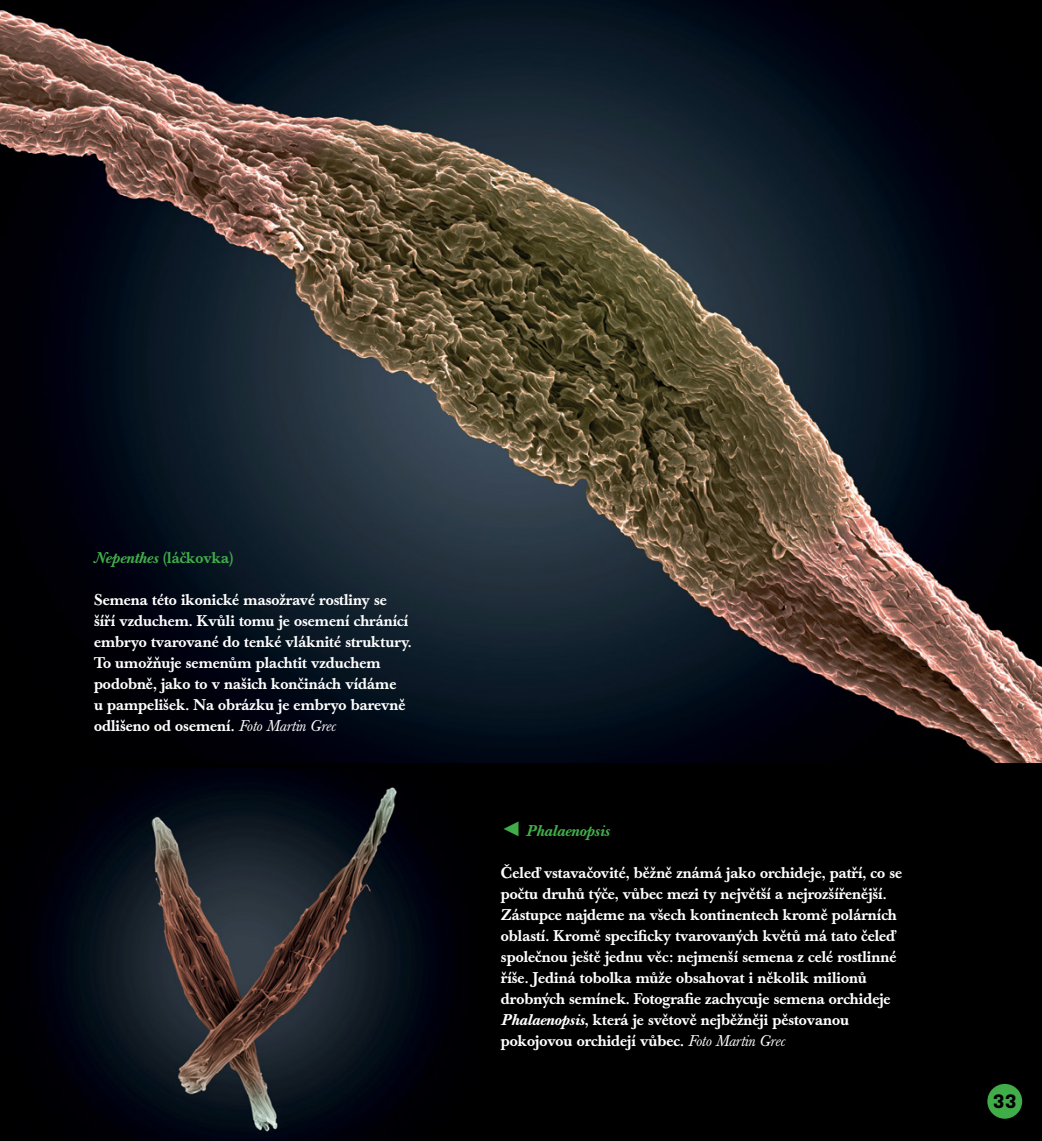
<style>
.page{position:relative;width:1042px;height:1141px;background:#000001}
.page>*{position:absolute;margin:0;border:0;box-sizing:border-box;transform-origin:0 0}
.t1{font:700 19.25px "Nudista";color:#000001}
.t2{font:500 15.4px/21px "Baskerville Book Pro";color:#fff}
.t3{font:500 15.4px "Baskerville Book Pro";color:#41ad49}
.t4{font:italic 15.4px "Baskerville Book Pro Med";color:#41ad49}
.s1{font-family:"Baskerville Book Pro Med";font-weight:400;font-style:italic}
.s2{font-weight:400;font-style:italic}
.s3{font-family:"Arial";font-style:normal;font-size:21px}
</style>
<div class="page">
<img style="left:37px;top:769px;width:415px;height:372px">
<img style="left:0;top:0;width:1042px;height:763px">
<div style="left:987px;top:1084px;width:35px;height:35px;background:#41ad49;border-radius:50%"></div>
<p class="t3" style="left:94px;top:547px;width:141px"><span class="s1">Nepenthes</span> (láčkovka)</p>
<p class="t2" style="left:94px;top:589px;width:319px">Semena této ikonické masožravé rostliny se šíří vzduchem. Kvůli tomu je osemení chránící embryo tvarované do tenké vláknité struktury.<br>To umožňuje semenům plachtit vzduchem podobně, jako to v našich končinách vídáme<br>u pampelišek. Na obrázku je embryo barevně odlišeno od osemení. <span class="s2">Foto Martin Grec</span></p>
<p class="t4" style="left:501px;top:820px;width:110px"><span class="s3">◄</span> Phalaenopsis</p>
<p class="t2" style="left:501px;top:862px;width:403px">Čeleď vstavačovité, běžně známá jako orchideje, patří, co se počtu druhů týče, vůbec mezi ty největší a nejrozšířenější.<br>Zástupce najdeme na všech kontinentech kromě polárních oblastí. Kromě specificky tvarovaných květů má tato čeleď společnou ještě jednu věc: nejmenší semena z celé rostlinné říše. Jediná tobolka může obsahovat i několik milionů drobných semínek. Fotografie zachycuje semena orchideje <span class="s1">Phalaenopsis</span>, která je světově nejběžněji pěstovanou pokojovou orchidejí vůbec. <span class="s2">Foto Martin Grec</span></p>
<p class="t1" style="left:993px;top:1091px;width:25px">33</p>
</div>
